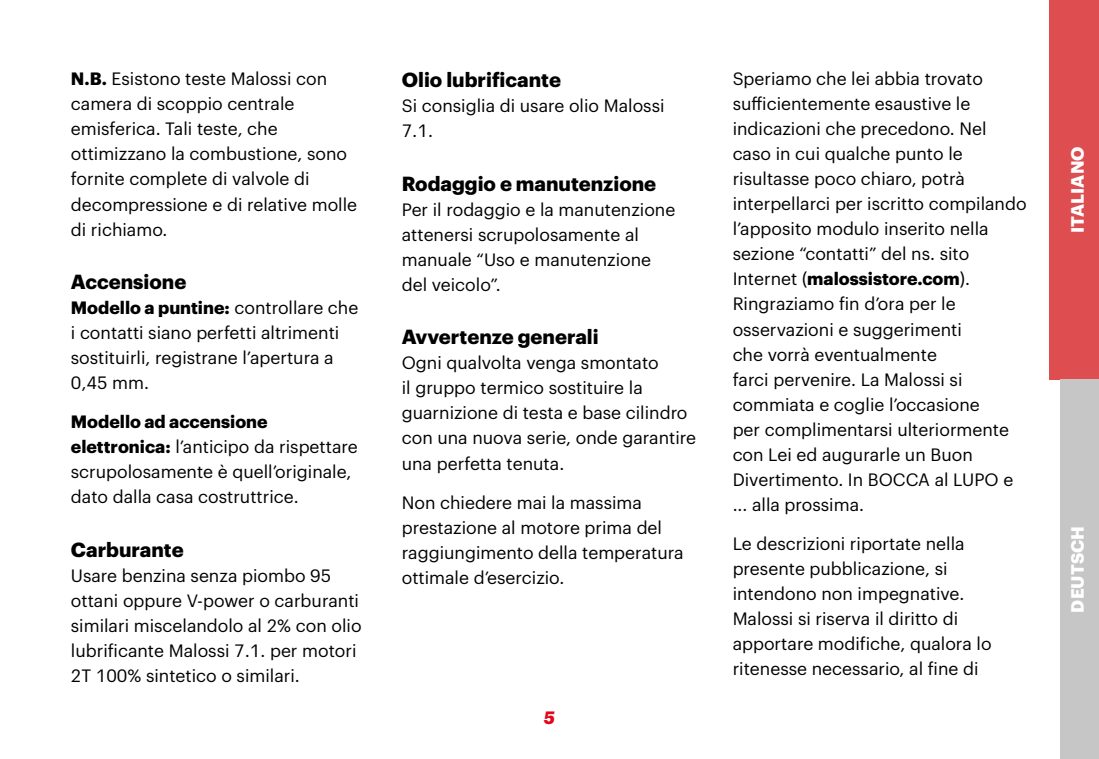
<style>
.page{position:relative;width:1099px;height:759px;background:#fff}
.page>*{position:absolute;margin:0;border:0;box-sizing:border-box;transform-origin:0 0}
.Titoletto_nel_testo{font:700 20px "Graphik";color:#000}
.Testo_Normale_7_pt{font:17.5px/25px "Graphik";color:#000}
.t1{font:700 17.5px "Graphik";letter-spacing:.005em;color:#fff}
.t2{font:italic 700 17.5px "Graphik";color:#e3061b}
.s1{font-weight:700}
</style>
<div class="page">
<div style="left:1049px;top:0;width:49px;height:379px;background:#de4e50"></div>
<div style="left:1059px;top:379px;width:39px;height:379px;background:#c6c6c6"></div>
<p class="Testo_Normale_7_pt" style="left:71px;top:65px;width:288px"><span class="s1">N.B.</span> Esistono teste Malossi con camera di scoppio centrale emisferica. Tali teste, che ottimizzano la combustione, sono fornite complete di valvole di decompressione e di relative molle di richiamo.</p>
<p class="Titoletto_nel_testo" style="left:71px;top:266px;width:117px">Accensione</p>
<p class="Testo_Normale_7_pt" style="left:71px;top:293px;width:289px"><span class="s1">Modello a puntine:</span> controllare che i contatti siano perfetti altrimenti sostituirli, registrane l’apertura a<br>0,45 mm.</p>
<p class="Testo_Normale_7_pt" style="left:71px;top:408px;width:288px"><span class="s1">Modello ad accensione elettronica:</span> l’anticipo da rispettare scrupolosamente è quell’originale, dato dalla casa costruttrice.</p>
<p class="Titoletto_nel_testo" style="left:71px;top:533px;width:114px">Carburante</p>
<p class="Testo_Normale_7_pt" style="left:71px;top:561px;width:292px">Usare benzina senza piombo 95 ottani oppure V-power o carburanti similari miscelandolo al 2% con olio lubrificante Malossi 7.1. per motori 2T 100% sintetico o similari.</p>
<p class="Titoletto_nel_testo" style="left:402px;top:65px;width:161px">Olio lubrificante</p>
<p class="Testo_Normale_7_pt" style="left:402px;top:92px;width:264px">Si consiglia di usare olio Malossi<br>7.1.</p>
<p class="Titoletto_nel_testo" style="left:402px;top:168px;width:256px">Rodaggio e manutenzione</p>
<p class="Testo_Normale_7_pt" style="left:402px;top:195px;width:275px">Per il rodaggio e la manutenzione attenersi scrupolosamente al manuale “Uso e manutenzione del veicolo”.</p>
<p class="Titoletto_nel_testo" style="left:402px;top:321px;width:198px">Avvertenze generali</p>
<p class="Testo_Normale_7_pt" style="left:402px;top:349px;width:296px">Ogni qualvolta venga smontato<br>il gruppo termico sostituire la guarnizione di testa e base cilindro con una nuova serie, onde garantire una perfetta tenuta.</p>
<p class="Testo_Normale_7_pt" style="left:402px;top:488px;width:283px">Non chiedere mai la massima prestazione al motore prima del raggiungimento della temperatura ottimale d’esercizio.</p>
<p class="t2" style="left:544px;top:703px;width:13px">5</p>
<p class="Testo_Normale_7_pt" style="left:732px;top:65px;width:295px">Speriamo che lei abbia trovato sufficientemente esaustive le indicazioni che precedono. Nel caso in cui qualche punto le risultasse poco chiaro, potrà interpellarci per iscritto compilando l’apposito modulo inserito nella sezione “contatti” del ns. sito<br>Internet (<span class="s1">malossistore.com</span>).<br>Ringraziamo fin d’ora per le osservazioni e suggerimenti<br>che vorrà eventualmente<br>farci pervenire. La Malossi si commiata e coglie l’occasione<br>per complimentarsi ulteriormente con Lei ed augurarle un Buon<br>Divertimento. In BOCCA al LUPO e ... alla prossima.</p>
<p class="Testo_Normale_7_pt" style="left:732px;top:529px;width:260px">Le descrizioni riportate nella presente pubblicazione, si intendono non impegnative.<br>Malossi si riserva il diritto di apportare modifiche, qualora lo ritenesse necessario, al fine di</p>
<p class="t1" style="left:1063px;top:233px;width:88px;rotate:-90deg">ITALIANO</p>
<p class="t1" style="left:1063px;top:612px;width:88px;rotate:-90deg">DEUTSCH</p>
</div>
